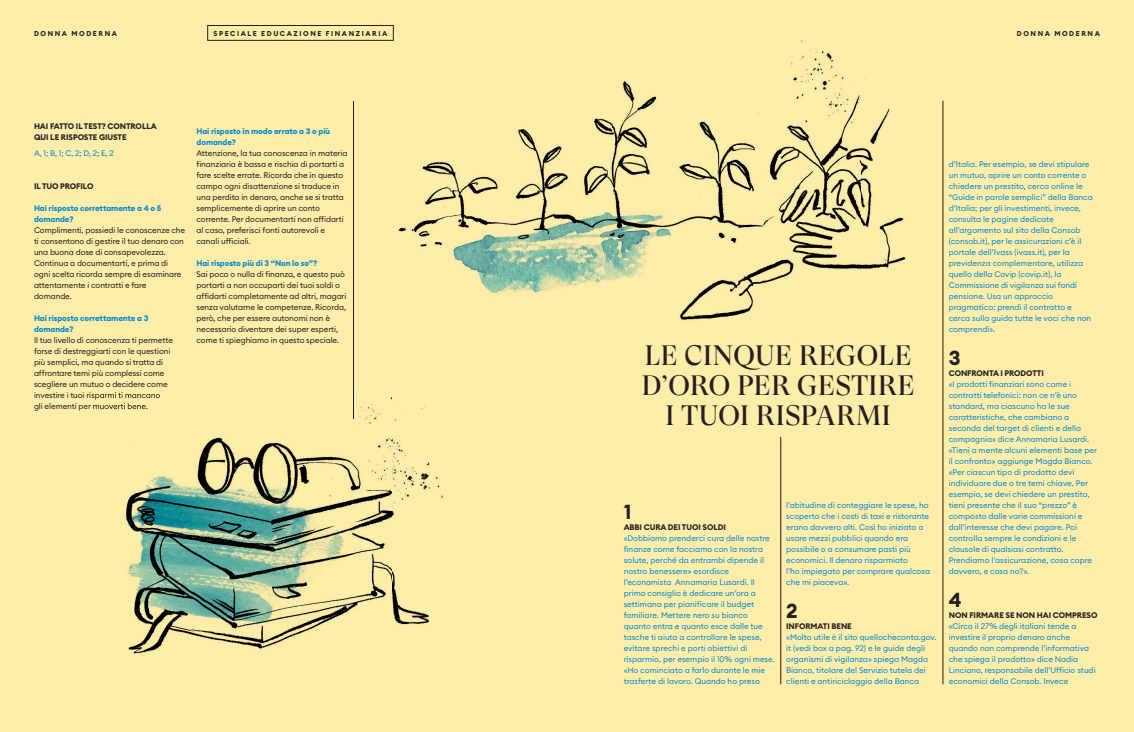
<style>
.page{position:relative;width:1134px;height:732px;background:#fff}
.page>*{position:absolute;margin:0;border:0;box-sizing:border-box;transform-origin:0 0}
.t1{font:28px/30px "GT Super Display";letter-spacing:.02em;color:#231f20;text-align:center}
.t2{font:700 20px "Euclid Circular B";color:#231f20}
.t3{font:8px/11px "Euclid Circular B";color:#0089cf}
.t4{font:8px/11px "Euclid Circular B";letter-spacing:-.01em;color:#231f20}
.t5{font:700 8px/11px "Euclid Circular B";letter-spacing:-.01em;color:#231f20}
.t6{font:700 7px "Euclid Circular B";letter-spacing:.22em;color:#231f20}
.s1{font-weight:700;color:#0089cf}
.s2{font-weight:700;color:#231f20}
</style>
<div class="page">
<div style="left:567px;top:0;width:567px;height:731px;background:#ffeda9"></div>
<div style="left:0;top:0;width:567px;height:731px;background:#ffeda9"></div>
<hr style="left:943px;top:101px;width:1px;height:583px;background:#231f20">
<hr style="left:353px;top:101px;width:1px;height:317px;background:#231f20">
<hr style="left:780px;top:437px;width:1px;height:247px;background:#231f20">
<img style="left:398px;top:40px;width:508px;height:280px">
<img style="left:95px;top:397px;width:348px;height:257px">
<svg style="left:353px;top:392px;width:1px;height:26px"></svg>
<img style="left:92px;top:392px;width:68px;height:7px">
<img style="left:93px;top:403px;width:55px;height:7px">
<div style="left:207px;top:25px;width:187px;height:16px;border:1px solid #231f20"></div>
<p class="t6" style="left:34px;top:29px;width:85px">DONNA MODERNA</p>
<p class="t6" style="left:214px;top:29px;width:175px">SPECIALE EDUCAZIONE FINANZIARIA</p>
<p class="t6" style="left:1017px;top:29px;width:85px">DONNA MODERNA</p>
<p class="t5" style="left:34px;top:121px;width:124px">HAI FATTO IL TEST? CONTROLLA<br>QUI LE RISPOSTE GIUSTE</p>
<p class="t3" style="left:34px;top:147px;width:81px">A, 1; B, 1; C, 2; D, 2; E, 2</p>
<p class="t5" style="left:34px;top:180px;width:61px">IL TUO PROFILO</p>
<p class="t4" style="left:34px;top:202px;width:153px"><span class="s1">Hai risposto correttamente a 4 o 5 domande?<br></span>Complimenti, possiedi le conoscenze che ti consentono di gestire il tuo denaro con una buona dose di consapevolezza.<br>Continua a documentarti, e prima di ogni scelta ricorda sempre di esaminare attentamente i contratti e fare domande.</p>
<p class="t4" style="left:34px;top:312px;width:140px"><span class="s1">Hai risposto correttamente a 3 domande?<br></span>Il tuo livello di conoscenza ti permette forse di destreggiarti con le questioni più semplici, ma quando si tratta di affrontare temi più complessi come scegliere un mutuo o decidere come investire i tuoi risparmi ti mancano<br>gli elementi per muoverti bene.</p>
<p class="t4" style="left:197px;top:125px;width:152px"><span class="s1">Hai risposto in modo errato a 3 o più domande?<br></span>Attenzione, la tua conoscenza in materia finanziaria è bassa e rischia di portarti a fare scelte errate. Ricorda che in questo campo ogni disattenzione si traduce in una perdita in denaro, anche se si tratta semplicemente di aprire un conto corrente. Per documentarti non affidarti al caso, preferisci fonti autorevoli e canali ufficiali.</p>
<p class="t4" style="left:197px;top:257px;width:151px"><span class="s1">Hai risposto più di 3 “Non lo so”?<br></span>Sai poco o nulla di finanza, e questo può portarti a non occuparti dei tuoi soldi o affidarti completamente ad altri, magari senza valutarne le competenze. Ricorda, però, che per essere autonomi non è necessario diventare dei super esperti, come ti spieghiamo in questo speciale.</p>
<p class="t1" style="left:642px;top:341px;width:274px">LE CINQUE REGOLE<br>D’ORO PER GESTIRE<br>I TUOI RISPARMI</p>
<p class="t2" style="left:624px;top:499px;width:9px">1</p>
<p class="t3" style="left:624px;top:521px;width:153px"><span class="s2">ABBI CURA DEI TUOI SOLDI<br></span>«Dobbiamo prenderci cura delle nostre finanze come facciamo con la nostra salute, perché da entrambi dipende il nostro benessere» esordisce l’economista Annamaria Lusardi. Il primo consiglio è dedicare un’ora a settimana per pianificare il budget familiare. Mettere nero su bianco quanto entra e quanto esce dalle tue tasche ti aiuta a controllare le spese, evitare sprechi e porti obiettivi di risparmio, per esempio il 10% ogni mese. «Ho cominciato a farlo durante le mie trasferte di lavoro. Quando ho preso</p>
<p class="t3" style="left:786px;top:499px;width:145px">l’abitudine di conteggiare le spese, ho scoperto che i costi di taxi e ristorante erano davvero alti. Così ho iniziato a usare mezzi pubblici quando era possibile o a consumare pasti più economici. Il denaro risparmiato<br>l’ho impiegato per comprare qualcosa che mi piaceva».</p>
<p class="t2" style="left:786px;top:598px;width:13px">2</p>
<p class="t3" style="left:786px;top:620px;width:152px"><span class="s2">INFORMATI BENE<br></span>«Molto utile è il sito quellocheconta.gov. it (vedi box a pag. 92) e le guide degli organismi di vigilanza» spiega Magda Bianco, titolare del Servizio tutela dei clienti e antiriciclaggio della Banca</p>
<p class="t3" style="left:949px;top:158px;width:146px">d’Italia. Per esempio, se devi stipulare un mutuo, aprire un conto corrente o chiedere un prestito, cerca online le “Guide in parole semplici” della Banca d’Italia; per gli investimenti, invece, consulta le pagine dedicate all’argomento sul sito della Consob (consob.it), per le assicurazioni c’è il portale dell’Ivass (ivass.it), per la previdenza complementare, utilizza quello della Covip (covip.it), la Commissione di vigilanza sui fondi pensione. Usa un approccio pragmatico: prendi il contratto e cerca sulla guida tutte le voci che non comprendi».</p>
<p class="t2" style="left:949px;top:345px;width:13px">3</p>
<p class="t3" style="left:949px;top:367px;width:150px"><span class="s2">CONFRONTA I PRODOTTI<br></span>«I prodotti finanziari sono come i contratti telefonici: non ce n’è uno standard, ma ciascuno ha le sue caratteristiche, che cambiano a seconda del target di clienti e della compagnia» dice Annamaria Lusardi. «Tieni a mente alcuni elementi base per il confronto» aggiunge Magda Bianco. «Per ciascun tipo di prodotto devi individuare due o tre temi chiave. Per esempio, se devi chiedere un prestito, tieni presente che il suo “prezzo” è composto dalle varie commissioni e dall’interesse che devi pagare. Poi controlla sempre le condizioni e le clausole di qualsiasi contratto.<br>Prendiamo l’assicurazione, cosa copre davvero, e cosa no?».</p>
<p class="t2" style="left:949px;top:587px;width:14px">4</p>
<p class="t3" style="left:949px;top:609px;width:150px"><span class="s2">NON FIRMARE SE NON HAI COMPRESO </span>«Circa il 27% degli italiani tende a investire il proprio denaro anche quando non comprende l’informativa che spiega il prodotto» dice Nadia Linciano, responsabile dell’Ufficio studi economici della Consob. Invece</p>
</div>
